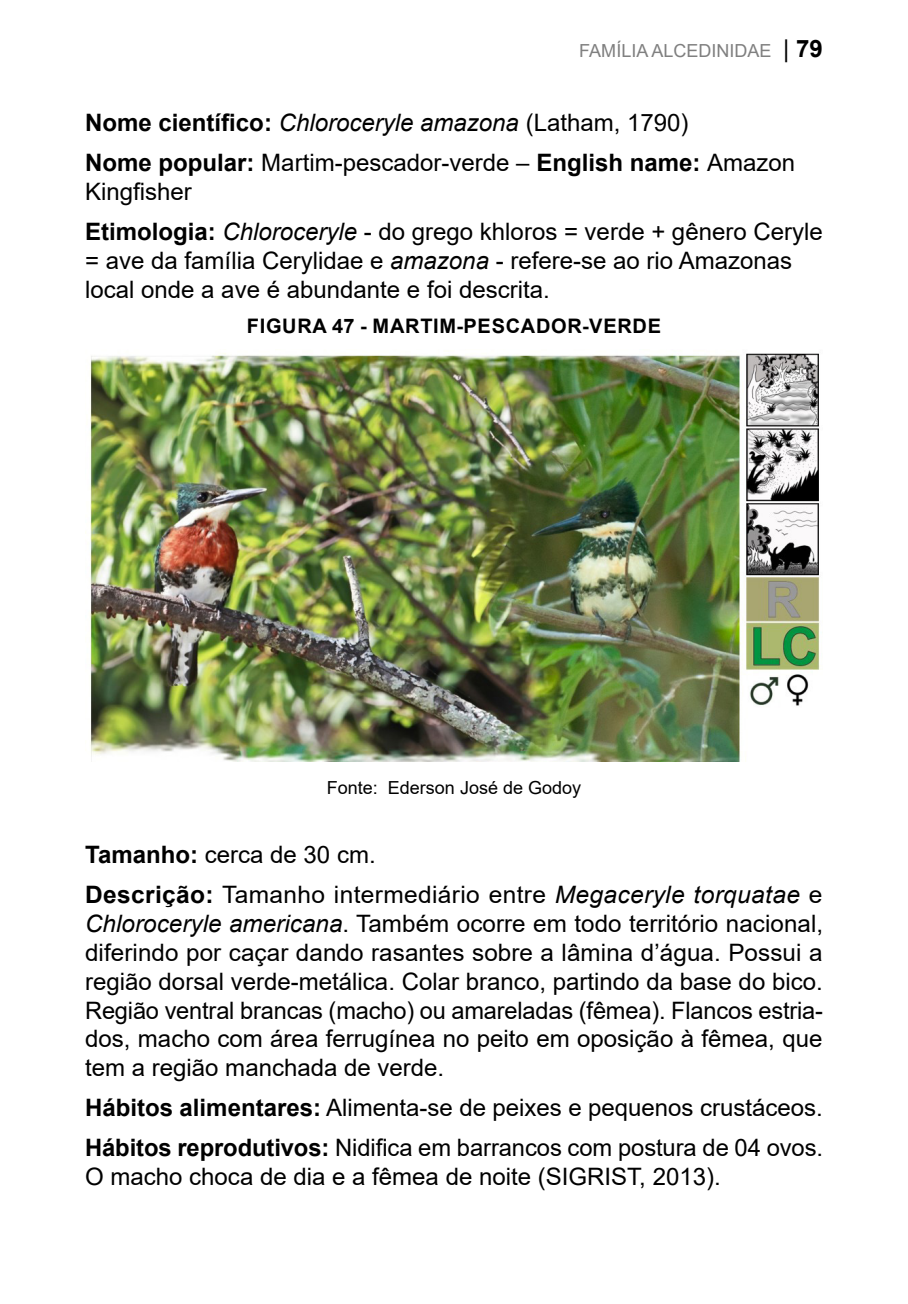
<style>
.page{position:relative;width:908px;height:1304px;background:#fff}
.page>*{position:absolute;margin:0;border:0;box-sizing:border-box;transform-origin:0 0}
.t1{font:24px/28.8px "Arial";color:#000}
.t2{font:700 20px "Arial";letter-spacing:.035em;color:#000}
.t3{font:18px "Arial";color:#000}
.t4{font:18px "Arial";color:#808080}
.s1{font-size:24px;color:#000}
.s2{font-weight:700;font-size:24px;color:#000}
.s3{font-weight:700}
.s4{font-style:italic}
</style>
<div class="page">
<img style="left:85px;top:353px;width:735px;height:408px">
<p class="t4" style="left:579px;top:38px;width:245px">FAMÍLIA ALCEDINIDAE <span class="s1">|</span> <span class="s2">79</span></p>
<p class="t1" style="left:85px;top:102px;width:711px;line-height:40.2px"><span class="s3">Nome científico:</span> <span class="s4">Chloroceryle amazona</span> (Latham, 1790)<br><span class="s3">Nome popular:</span> Martim-pescador-verde – <span class="s3">English name:</span> Amazon</p>
<p class="t1" style="left:85px;top:171px;width:738px;line-height:40.2px">Kingfisher<br><span class="s3">Etimologia:</span> <span class="s4">Chloroceryle</span> - do grego khloros = verde + gênero Ceryle</p>
<p class="t1" style="left:85px;top:246px;width:708px">= ave da família Cerylidae e <span class="s4">amazona</span> - refere-se ao rio Amazonas local onde a ave é abundante e foi descrita.</p>
<p class="t2" style="left:247px;top:312px;width:415px">FIGURA 47 - MARTIM-PESCADOR-VERDE</p>
<p class="t3" style="left:326px;top:775px;width:256px">Fonte: Ederson José de Godoy</p>
<p class="t1" style="left:85px;top:834px;width:738px;line-height:40.2px"><span class="s3">Tamanho:</span> cerca de 30 cm.<br><span class="s3">Descrição:</span> Tamanho intermediário entre <span class="s4">Megaceryle torquatae</span> e</p>
<p class="t1" style="left:85px;top:909px;width:739px;text-align:justify"><span class="s4">Chloroceryle americana</span>. Também ocorre em todo território nacional, diferindo por caçar dando rasantes sobre a lâmina d’água. Possui a região dorsal verde-metálica. Colar branco, partindo da base do bico.<br>Região ventral brancas (macho) ou amareladas (fêmea). Flancos estria&shy;dos, macho com área ferrugínea no peito em oposição à fêmea, que tem a região manchada de verde.</p>
<p class="t1" style="left:85px;top:1088px;width:739px;line-height:40.2px"><span class="s3">Hábitos alimentares:</span> Alimenta-se de peixes e pequenos crustáceos.<br><span class="s3">Hábitos reprodutivos:</span> Nidifica em barrancos com postura de 04 ovos.</p>
<p class="t1" style="left:85px;top:1162px;width:637px">O macho choca de dia e a fêmea de noite (SIGRIST, 2013).</p>
</div>
